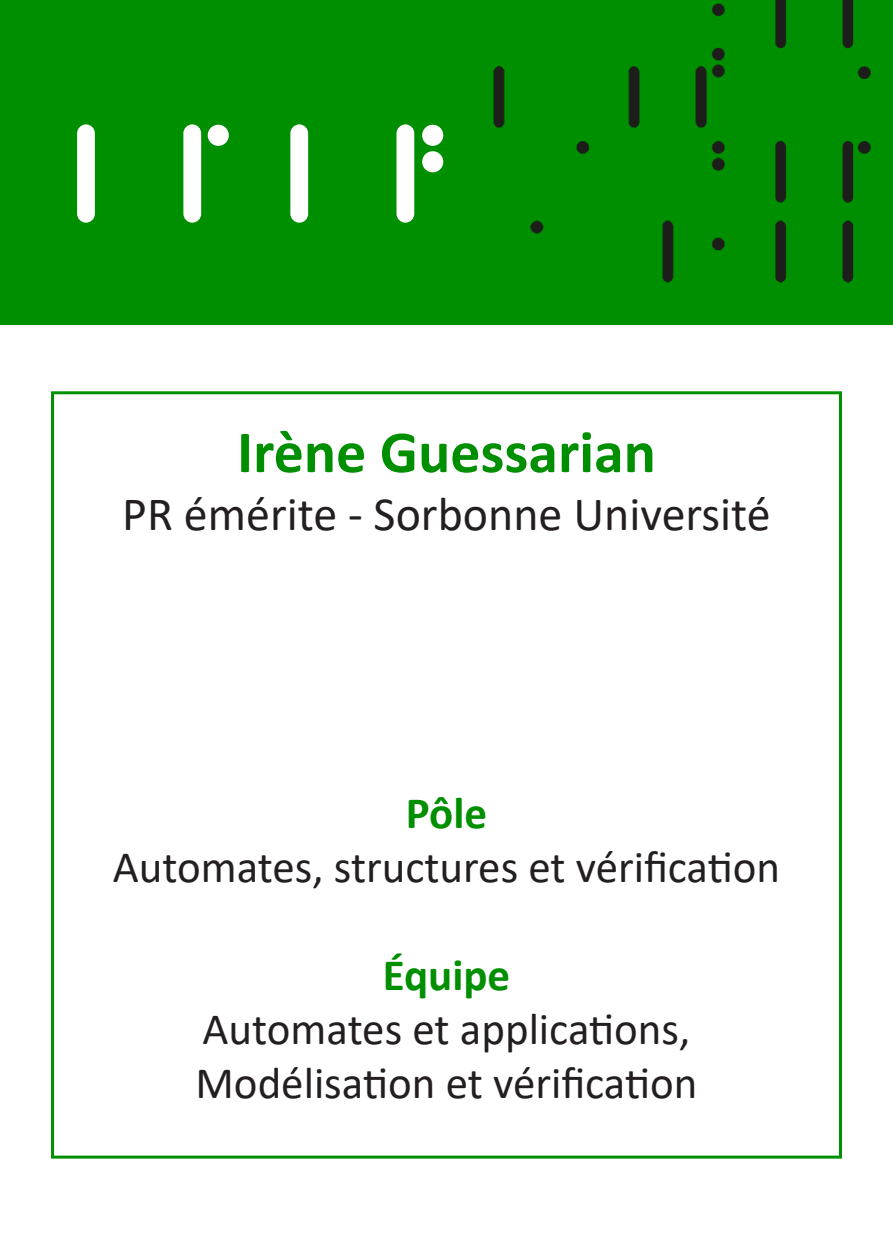
<style>
.page{position:relative;width:893px;height:1259px;background:#fff}
.page>*{position:absolute;margin:0;border:0;box-sizing:border-box;transform-origin:0 0}
.t1{font:700 60px "Calibri";color:#008f00}
.t2{font:48px "Calibri";color:#231f20}
.t3{font:45px "Calibri";color:#231f20}
.t4{font:700 45px "Calibri";color:#008f00}
</style>
<div class="page">
<div style="left:51px;top:391px;width:791px;height:767px;border:3px solid #008f00"></div>
<div style="left:0;top:0;width:893px;height:325px;background:#008f00"></div>
<svg style="left:77px;top:124px;width:337px;height:99px"></svg>
<div style="left:208px;top:125px;width:21px;height:21px;background:#fff;border-radius:50%"></div>
<div style="left:422px;top:125px;width:21px;height:21px;background:#fff;border-radius:50%"></div>
<div style="left:422px;top:151px;width:21px;height:21px;background:#fff;border-radius:50%"></div>
<img style="left:493px;top:0;width:378px;height:283px">
<p class="t1" style="left:237px;top:410px;width:420px">Irène Guessarian</p>
<p class="t2" style="left:122px;top:480px;width:650px">PR émérite - Sorbonne Université</p>
<p class="t4" style="left:406px;top:781px;width:83px">Pôle</p>
<p class="t3" style="left:113px;top:836px;width:669px">Automates, structures et vérification</p>
<p class="t4" style="left:383px;top:943px;width:129px">Équipe</p>
<p class="t3" style="left:203px;top:998px;width:489px">Automates et applications,</p>
<p class="t3" style="left:195px;top:1052px;width:503px">Modélisation et vérification</p>
</div>
